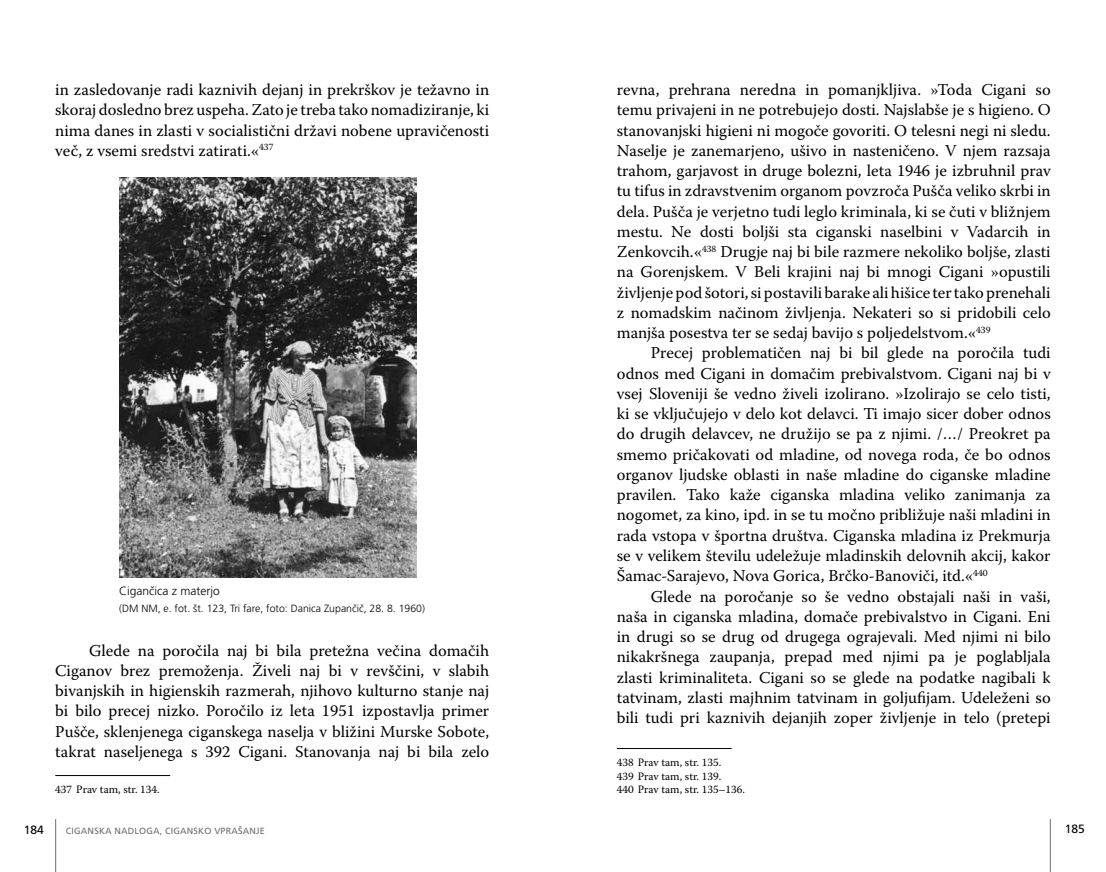
<style>
.page{position:relative;width:1106px;height:872px;background:#fff}
.page>*{position:absolute;margin:0;border:0;box-sizing:border-box;transform-origin:0 0}
.t1{font:16.5px/20.2px "Warnock Pro";color:#000;text-align:justify}
.t2{font:300 12px "Frutiger CE";color:#000}
.t3{font:12px "Frutiger CE";color:#000}
.t4{font:11.25px/13.5px "Warnock Pro";color:#000}
.t5{font:300 10.5px "Frutiger CE";color:#000}
.t6{font:9px "Frutiger CE";letter-spacing:.02em;color:#6d6e71}
</style>
<div class="page">
<hr style="left:55px;top:819px;width:1px;height:53px;background:#6d6e71">
<hr style="left:1049px;top:819px;width:1px;height:53px;background:#6d6e71">
<hr style="left:55px;top:775px;width:115px;height:1px;background:#000">
<img style="left:119px;top:178px;width:298px;height:400px">
<hr style="left:617px;top:748px;width:114px;height:1px;background:#000">
<p class="t1" style="left:55px;top:79px;width:435px">in zasledovanje radi kaznivih dejanj in prekrškov je težavno in skoraj dosledno brez uspeha. Zato je treba tako nomadiziranje, ki nima danes in zlasti v socialistični državi nobene upravičenosti več, z vsemi sredstvi zatirati.«<sup>437</sup></p>
<p class="t2" style="left:119px;top:584px;width:102px">Cigančica z materjo</p>
<p class="t5" style="left:119px;top:602px;width:307px">(DM NM, e. fot. št. 123, Tri fare, foto: Danica Zupančič, 28. 8. 1960)</p>
<p class="t1" style="left:55px;top:639px;width:435px;text-indent:34px">Glede na poročila naj bi bila pretežna večina domačih Ciganov brez premoženja. Živeli naj bi v revščini, v slabih bivanjskih in higienskih razmerah, njihovo kulturno stanje naj bi bilo precej nizko. Poročilo iz leta 1951 izpostavlja primer Pušče, sklenjenega ciganskega naselja v bližini Murske Sobote, takrat naseljenega s 392 Cigani. Stanovanja naj bi bila zelo</p>
<p class="t4" style="left:55px;top:782px;width:106px">437 Prav tam, str. 134.</p>
<p class="t1" style="left:617px;top:79px;width:435px">revna, prehrana neredna in pomanjkljiva. »Toda Cigani so temu privajeni in ne potrebujejo dosti. Najslabše je s higieno. O stanovanjski higieni ni mogoče govoriti. O telesni negi ni sledu.<br>Naselje je zanemarjeno, ušivo in nasteničeno. V njem razsaja trahom, garjavost in druge bolezni, leta 1946 je izbruhnil prav tu tifus in zdravstvenim organom povzroča Pušča veliko skrbi in dela. Pušča je verjetno tudi leglo kriminala, ki se čuti v bližnjem mestu. Ne dosti boljši sta ciganski naselbini v Vadarcih in Zenkovcih.«<sup>438</sup> Drugje naj bi bile razmere nekoliko boljše, zlasti na Gorenjskem. V Beli krajini naj bi mnogi Cigani »opustili življenje pod šotori, si postavili barake ali hišice ter tako prenehali z nomadskim načinom življenja. Nekateri so si pridobili celo manjša posestva ter se sedaj bavijo s poljedelstvom.«<sup>439</sup></p>
<p class="t1" style="left:617px;top:342px;width:435px;text-indent:34px">Precej problematičen naj bi bil glede na poročila tudi odnos med Cigani in domačim prebivalstvom. Cigani naj bi v vsej Sloveniji še vedno živeli izolirano. »Izolirajo se celo tisti, ki se vključujejo v delo kot delavci. Ti imajo sicer dober odnos do drugih delavcev, ne družijo se pa z njimi. /…/ Preokret pa smemo pričakovati od mladine, od novega roda, če bo odnos organov ljudske oblasti in naše mladine do ciganske mladine pravilen. Tako kaže ciganska mladina veliko zanimanja za nogomet, za kino, ipd. in se tu močno približuje naši mladini in rada vstopa v športna društva. Ciganska mladina iz Prekmurja se v velikem številu udeležuje mladinskih delovnih akcij, kakor Šamac-Sarajevo, Nova Gorica, Brčko-Banoviči, itd.«<sup>440</sup></p>
<p class="t1" style="left:617px;top:585px;width:435px;text-indent:34px">Glede na poročanje so še vedno obstajali naši in vaši, naša in ciganska mladina, domače prebivalstvo in Cigani. Eni in drugi so se drug od drugega ograjevali. Med njimi ni bilo nikakršnega zaupanja, prepad med njimi pa je poglabljala zlasti kriminaliteta. Cigani so se glede na podatke nagibali k tatvinam, zlasti majhnim tatvinam in goljufijam. Udeleženi so bili tudi pri kaznivih dejanjih zoper življenje in telo (pretepi</p>
<p class="t4" style="left:617px;top:755px;width:130px">438 Prav tam, str. 135.<br>439 Prav tam, str. 139.<br>440 Prav tam, str. 135–136.</p>
<p class="t3" style="left:24px;top:823px;width:22px">184</p>
<p class="t6" style="left:66px;top:825px;width:200px">CIGANSKA NADLOGA, CIGANSKO VPRAŠANJE</p>
<p class="t3" style="left:1064px;top:822px;width:22px">185</p>
</div>
